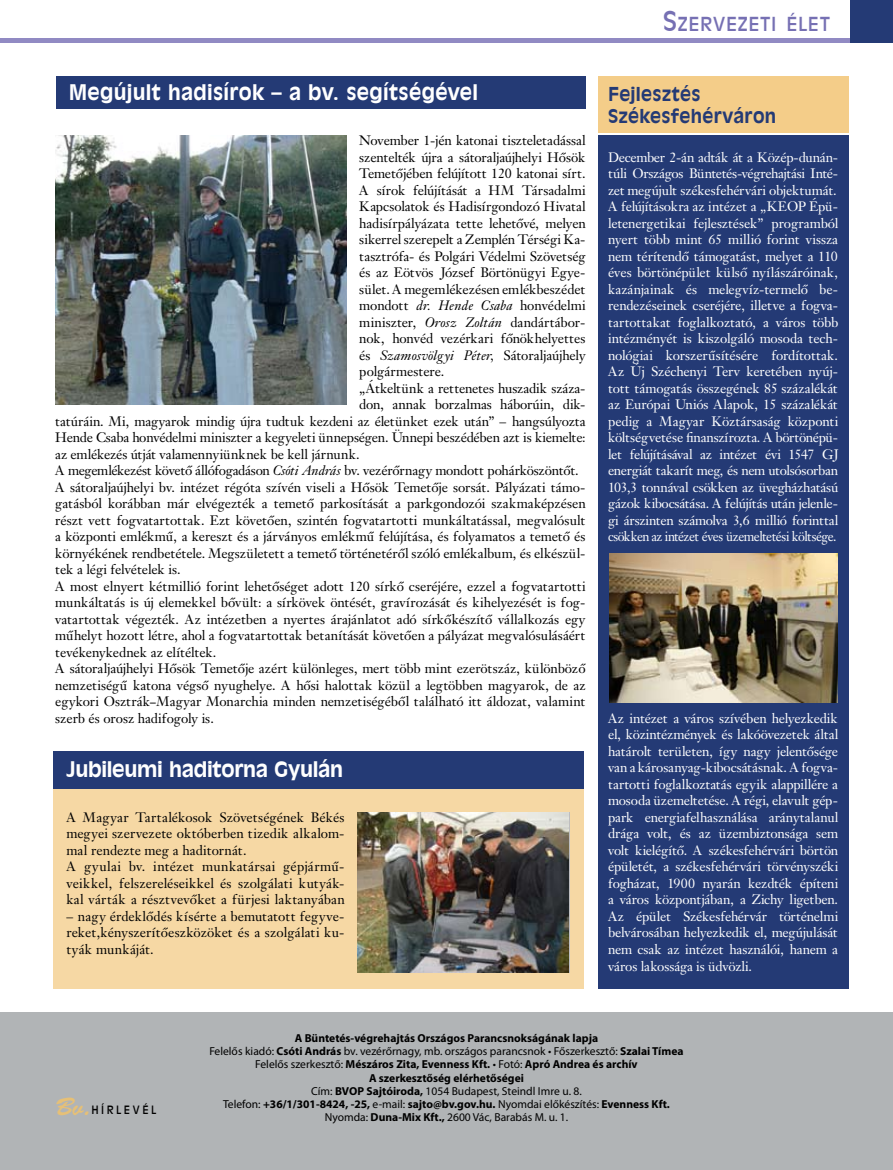
<style>
.page{position:relative;width:893px;height:1170px;background:#fff}
.page>*{position:absolute;margin:0;border:0;box-sizing:border-box;transform-origin:0 0}
.t1{font:25.2px "Brush Script Std";color:#e6c077}
.t2{font:21px "Incised 901 HU Bold";letter-spacing:.01em;color:#fff}
.t3{font:21px "Incised 901 HU Bold";letter-spacing:-.015em;color:#fff}
.t4{font:18.9px "Incised 901 HU Normal";color:#7670b3}
.t5{font:18.75px/21.6px "Incised 901 HU Bold";letter-spacing:.015em;color:#243a75}
.t6{font:13.5px/16.5px "Janson Text PFL";letter-spacing:.015em;color:#000}
.t7{font:13.5px/16.5px "Janson Text PFL";color:#fff;text-align:justify}
.t8{font:italic 13.5px "Janson Text PFL";letter-spacing:.02em;color:#000}
.t9{font:700 11.55px/13.2px "Myriad Pro";color:#000;text-align:center}
.t10{font:11.25px "Incised 901 HU Normal";letter-spacing:.235em;color:#000;scale:.95 1}
.s1{font-style:italic}
.s2{font-style:normal}
.s3{font-size:27px}
.s4{font-weight:400}
</style>
<div class="page">
<div style="left:598px;top:77px;width:250px;height:56px;background:#f4cd89"></div>
<div style="left:0;top:38px;width:893px;height:5px;background:#918ac3"></div>
<div style="left:850px;top:0;width:43px;height:43px;background:#243a75"></div>
<div style="left:0;top:1012px;width:893px;height:157px;background:#b1b4b6"></div>
<div style="left:56px;top:77px;width:530px;height:32px;background:#243a75"></div>
<img style="left:56px;top:135px;width:291px;height:269px">
<div style="left:598px;top:135px;width:250px;height:853px;background:#243a75"></div>
<div style="left:53px;top:764px;width:531px;height:224px;background:#f6d8a4"></div>
<div style="left:53px;top:751px;width:530px;height:37px;background:#243a75"></div>
<img style="left:357px;top:812px;width:212px;height:160px">
<img style="left:610px;top:554px;width:228px;height:148px">
<h2 class="t2" style="left:69px;top:80px;width:411px">Megújult hadisírok – a bv. segítségével</h2>
<p class="t6" style="left:359px;top:132px;width:228px">November 1-jén katonai tiszteletadással</p>
<p class="t6" style="left:359px;top:148px;width:228px">szentelték újra a sátoraljaújhelyi Hősök</p>
<p class="t6" style="left:359px;top:165px;width:228px">Temetőjében felújított 120 katonai sírt.</p>
<p class="t6" style="left:359px;top:181px;width:228px">A sírok felújítását a HM Társadalmi</p>
<p class="t6" style="left:359px;top:198px;width:228px">Kapcsolatok és Hadisírgondozó Hivatal</p>
<p class="t6" style="left:359px;top:214px;width:228px">hadisírpályázata tette lehetővé, melyen</p>
<p class="t6" style="left:359px;top:231px;width:228px">sikerrel szerepelt a Zemplén Térségi Ka-</p>
<p class="t6" style="left:359px;top:247px;width:228px">tasztrófa- és Polgári Védelmi Szövetség</p>
<p class="t6" style="left:359px;top:264px;width:226px">és az Eötvös József Börtönügyi Egye-</p>
<p class="t6" style="left:359px;top:280px;width:228px">sület. A megemlékezésen emlékbeszédet</p>
<p class="t6" style="left:359px;top:297px;width:228px">mondott <span class="s1">dr. Hende Csaba</span> honvédelmi</p>
<p class="t6" style="left:359px;top:313px;width:228px">miniszter, <span class="s1">Orosz Zoltán</span> dandártábor-</p>
<p class="t6" style="left:359px;top:330px;width:228px">nok, honvéd vezérkari főnökhelyettes</p>
<p class="t8" style="left:359px;top:346px;width:228px"><span class="s2">és</span> Szamosvölgyi Péter, <span class="s2">Sátoraljaújhely</span></p>
<p class="t6" style="left:359px;top:363px;width:86px">polgármestere.</p>
<p class="t6" style="left:359px;top:379px;width:228px">„Átkeltünk a rettenetes huszadik száza-</p>
<p class="t6" style="left:359px;top:396px;width:228px">don, annak borzalmas háborúin, dik-</p>
<p class="t6" style="left:55px;top:412px;width:532px">tatúráin. Mi, magyarok mindig újra tudtuk kezdeni az életünket ezek után” – hangsúlyozta</p>
<p class="t6" style="left:55px;top:429px;width:532px">Hende Csaba honvédelmi miniszter a kegyeleti ünnepségen. Ünnepi beszédében azt is kiemelte:</p>
<p class="t6" style="left:55px;top:445px;width:306px">az emlékezés útját valamennyiünknek be kell járnunk.</p>
<p class="t6" style="left:55px;top:462px;width:525px">A megemlékezést követő állófogadáson <span class="s1">Csóti András</span> bv. vezérőrnagy mondott pohárköszöntőt.</p>
<p class="t6" style="left:55px;top:478px;width:532px">A sátoraljaújhelyi bv. intézet régóta szívén viseli a Hősök Temetője sorsát. Pályázati támo-</p>
<p class="t6" style="left:55px;top:495px;width:531px">gatásból korábban már elvégezték a temető parkosítását a parkgondozói szakmaképzésen</p>
<p class="t6" style="left:55px;top:511px;width:532px">részt vett fogvatartottak. Ezt követően, szintén fogvatartotti munkáltatással, megvalósult</p>
<p class="t6" style="left:55px;top:528px;width:532px">a központi emlékmű, a kereszt és a járványos emlékmű felújítása, és folyamatos a temető és</p>
<p class="t6" style="left:55px;top:544px;width:532px">környékének rendbetétele. Megszületett a temető történetéről szóló emlékalbum, és elkészül-</p>
<p class="t6" style="left:55px;top:561px;width:127px">tek a légi felvételek is.</p>
<p class="t6" style="left:55px;top:577px;width:532px">A most elnyert kétmillió forint lehetőséget adott 120 sírkő cseréjére, ezzel a fogvatartotti</p>
<p class="t6" style="left:55px;top:594px;width:532px">munkáltatás is új elemekkel bővült: a sírkövek öntését, gravírozását és kihelyezését is fog-</p>
<p class="t6" style="left:55px;top:610px;width:531px">vatartottak végezték. Az intézetben a nyertes árajánlatot adó sírkőkészítő vállalkozás egy</p>
<p class="t6" style="left:55px;top:627px;width:532px">műhelyt hozott létre, ahol a fogvatartottak betanítását követően a pályázat megvalósulásáért</p>
<p class="t6" style="left:55px;top:643px;width:162px">tevékenykednek az elítéltek.</p>
<p class="t6" style="left:55px;top:660px;width:531px">A sátoraljaújhelyi Hősök Temetője azért különleges, mert több mint ezerötszáz, különböző</p>
<p class="t6" style="left:55px;top:676px;width:532px">nemzetiségű katona végső nyughelye. A hősi halottak közül a legtöbben magyarok, de az</p>
<p class="t6" style="left:55px;top:693px;width:532px">egykori Osztrák−Magyar Monarchia minden nemzetiségéből található itt áldozat, valamint</p>
<p class="t6" style="left:55px;top:709px;width:160px">szerb és orosz hadifogoly is.</p>
<h2 class="t3" style="left:66px;top:756px;width:278px">Jubileumi haditorna Gyulán</h2>
<p class="t6" style="left:66px;top:808px;width:280px">A Magyar Tartalékosok Szövetségének Békés megyei szervezete októberben tizedik alkalom&shy;mal rendezte meg a haditornát.<br>A gyulai bv. intézet munkatársai gépjár-mű&shy;veikkel, felszereléseikkel és szolgálati kutyák&shy;kal várták a résztvevőket a fürjesi laktanyában</p>
<p class="t6" style="left:66px;top:907px;width:280px;text-align:justify">– nagy érdeklődés kísérte a bemutatott fegyve&shy;reket,kényszerítőeszközöket és a szolgálati ku&shy;tyák munkáját.</p>
<h3 class="t4" style="left:663px;top:12px;width:27px"><span class="s3">S</span>ZERVEZETI</h3>
<h3 class="t4" style="left:786px;top:12px;width:33px">ÉLET</h3>
<h3 class="t5" style="left:608px;top:83px;width:170px">Fejlesztés<br>Székesfehér-váron</h3>
<p class="t7" style="left:608px;top:148px;width:232px">December 2-án adták át a Közép-dunán&shy;túli Országos Büntetés-végrehajtási Inté&shy;zet megújult székesfehérvári objektumát.<br>A felújításokra az intézet a „KEOP Épü&shy;letenergetikai fejlesztések” prog-ramból nyert több mint 65 millió forint vissza nem térítendő támogatást, melyet a 110 éves börtönépület külső nyílászáróinak, kazánjainak és melegvíz-termelő be&shy;rendezéseinek cseréjére, illetve a fogva&shy;tartottakat foglalkoztató, a város több intézményét is kiszolgáló mosoda tech&shy;nológiai korszerűsítésére fordítottak.<br>Az Új Széchenyi Terv keretében nyúj&shy;tott támogatás összegének 85 százalékát az Európai Uniós Alapok, 15 százalékát pedig a Magyar Köztársaság központi költségvetése finanszírozta. A börtönépü&shy;let felújításával az intézet évi 1547 GJ ener-giát takarít meg, és nem utolsósorban 103,3 tonnával csökken az üvegházhatású gázok kibocsátása. A felújítás után jelenle&shy;gi ár-szinten számolva 3,6 millió forinttal csökken az intézet éves üzemeltetési költsége.</p>
<p class="t7" style="left:608px;top:709px;width:231px">Az intézet a város szívében helyezkedik el, közintézmények és lakóövezetek által határolt területen, így nagy jelentősége van a károsanyag-kibocsátásnak. A fogva&shy;tartotti foglalkoztatás egyik alappillére a mosoda üzemeltetése. A régi, elavult gép&shy;park energiafelhasználása aránytalanul drága volt, és az üzembiztonsága sem volt kielégítő. A székesfehérvári börtön épü- letét, a székesfehérvári törvényszéki foghá-zat, 1900 nyarán kezdték építeni a város központjában, a Zichy ligetben.<br>Az épület Székesfehérvár történelmi belvárosában helyezkedik el, megújulását nem csak az intézet használói, hanem a város lakossága is üdvözli.</p>
<h1 class="t1" style="left:55px;top:1092px;width:37px">Bv.</h1>
<p class="t10" style="left:91px;top:1103px;width:69px">HÍRL EVÉL</p>
<p class="t9" style="left:209px;top:1031px;width:476px">A Büntetés-végrehajtás Országos Parancsnokságának lapja<br><span class="s4">Felelős kiadó:</span> Csóti András <span class="s4">bv. vezérőrnagy, mb. országos parancsnok • Főszerkesztő:</span> Szalai Tímea <span class="s4">Felelős szerkesztő:</span> Mészáros Zita, Evenness Kft. <span class="s4">• Fotó:</span> Apró Andrea és archív<br>A szerkesztőség elérhetőségei<br><span class="s4">Cím:</span> BVOP Sajtóiroda, <span class="s4">1054 Budapest, Steindl Imre u. 8.<br>Telefon:</span> +36/1/301-8424, -25, <span class="s4">e-mail:</span> sajto@bv.gov.hu. <span class="s4">Nyomdai előkészítés:</span> Evenness Kft.<br><span class="s4">Nyomda:</span> Duna-Mix Kft., <span class="s4">2600 Vác, Barabás M. u. 1.</span></p>
</div>
